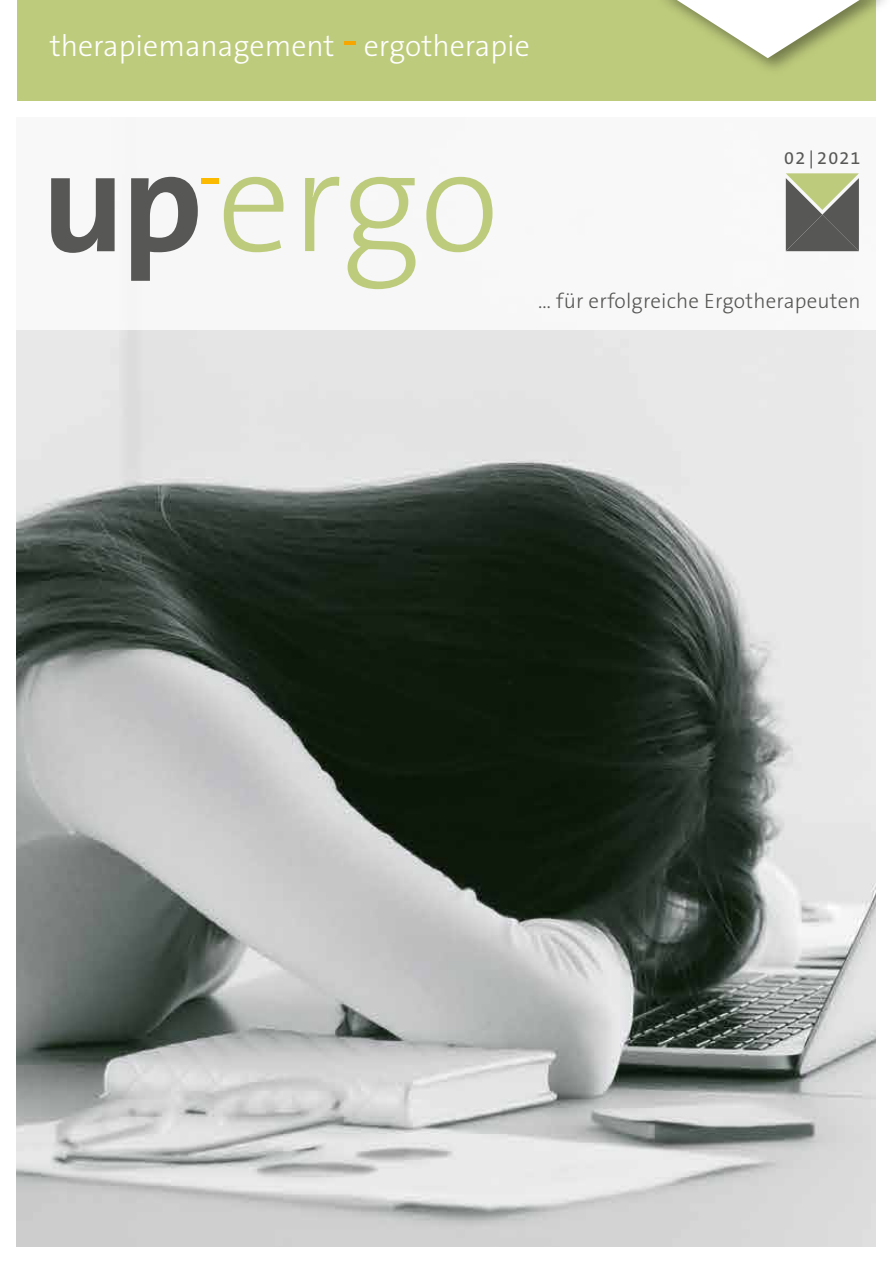
<style>
.page{position:relative;width:893px;height:1263px;background:#fff}
.page>*{position:absolute;margin:0;border:0;box-sizing:border-box;transform-origin:0 0}
.t1{font:300 147px "The Sans B W3";color:#bdcb7c}
.t2{font:300 30px "The Sans B W3";color:#fff}
.t3{font:300 21px "The Sans B W3";letter-spacing:.01em;color:#575756}
.t4{font:18px "The Sans B W5 Plain";letter-spacing:.07em;color:#575756}
</style>
<div class="page">
<img style="left:17px;top:330px;width:859px;height:916px">
<div style="left:17px;top:0;width:859px;height:100px;background:#bdcb7c"></div>
<div style="left:0;top:113px;width:893px;height:217px;background:#f8f8f8"></div>
<svg style="left:677px;top:0;width:182px;height:58px"></svg>
<hr style="left:344px;top:41px;width:12px;height:4px;background:#f7a600">
<svg style="left:786px;top:173px;width:73px;height:78px;background:#7a7d6a"></svg>
<svg style="left:51px;top:178px;width:64px;height:75px"></svg>
<svg style="left:131px;top:177px;width:67px;height:104px"></svg>
<div style="left:202px;top:178px;width:17px;height:6px;background:#fbba00"></div>
<h2 class="t2" style="left:50px;top:27px;width:482px">therapiemanagement ergotherapie</h2>
<h1 class="t1" style="left:217px;top:107px;width:284px">ergo</h1>
<p class="t4" style="left:784px;top:146px;width:77px">02|2021</p>
<p class="t3" style="left:538px;top:288px;width:324px">… für erfolgreiche Ergotherapeuten</p>
</div>
